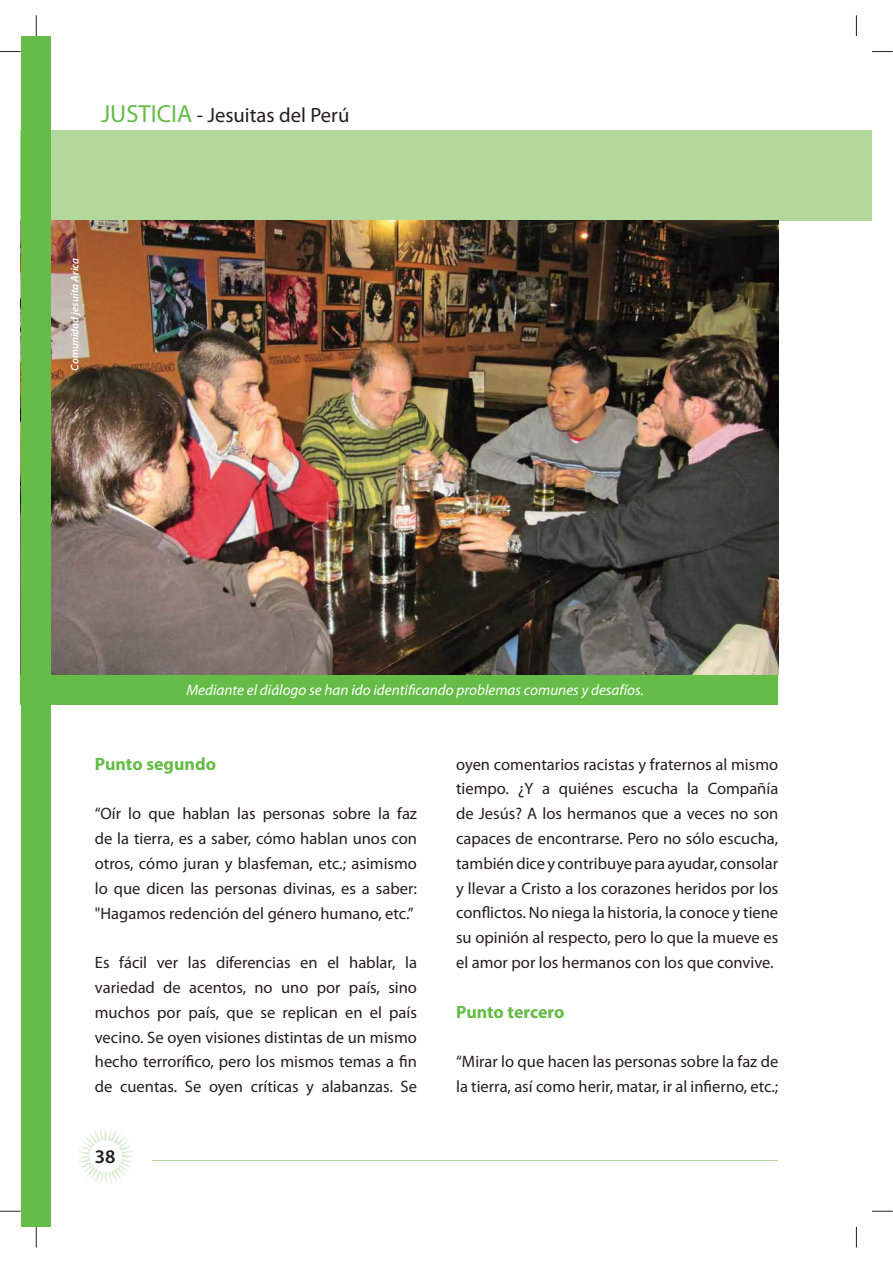
<style>
.page{position:relative;width:893px;height:1263px;background:#fff}
.page>*{position:absolute;margin:0;border:0;box-sizing:border-box;transform-origin:0 0}
.t1{font:20.7px "Myriad Pro";color:#231f20}
.t2{font:600 19.35px "Myriad Pro";color:#231f20}
.t3{font:700 17.85px "Myriad Pro";color:#65bc46}
.t4{font:16.5px/24.8px "Myriad Pro";color:#231f20;text-align:justify}
.t5{font:italic 15.15px "Myriad Pro";color:#fff}
.t6{font:italic 600 10.95px "Myriad Pro";color:#fff}
.s1{font-size:24.75px;color:#65bc46}
</style>
<div class="page">
<hr style="left:152px;top:1160px;width:626px;height:1px;background:#b2d89b">
<svg style="left:78px;top:1128px;width:56px;height:56px"></svg>
<div style="left:21px;top:130px;width:851px;height:90px;background:#b2d89b"></div>
<img style="left:51px;top:220px;width:727px;height:455px">
<div style="left:21px;top:675px;width:757px;height:30px;background:#65bc46"></div>
<div style="left:21px;top:36px;width:30px;height:1191px;background:#65bc46"></div>
<svg style="left:0;top:51px;width:21px;height:1px"></svg>
<svg style="left:872px;top:51px;width:21px;height:1px"></svg>
<svg style="left:0;top:1211px;width:21px;height:1px"></svg>
<svg style="left:872px;top:1211px;width:21px;height:1px"></svg>
<svg style="left:36px;top:15px;width:1px;height:21px"></svg>
<svg style="left:36px;top:1227px;width:1px;height:21px"></svg>
<svg style="left:856px;top:15px;width:1px;height:21px"></svg>
<svg style="left:856px;top:1227px;width:1px;height:21px"></svg>
<p class="t1" style="left:101px;top:107px;width:250px"><span class="s1">JUSTICIA</span> - Jesuitas del Perú</p>
<p class="t6" style="left:71px;top:371px;width:114px;rotate:-90deg">Comunidad jesuita Arica</p>
<p class="t5" style="left:186px;top:684px;width:459px">Mediante el diálogo se han ido identificando problemas comunes y desafíos.</p>
<p class="t3" style="left:95px;top:757px;width:123px">Punto segundo</p>
<p class="t4" style="left:95px;top:803px;width:324px">“Oír lo que hablan las personas sobre la faz de la tierra, es a saber, cómo hablan unos con otros, cómo juran y blasfeman, etc.; asimismo lo que dicen las personas divinas, es a saber: "Hagamos redención del género humano, etc.”</p>
<p class="t4" style="left:95px;top:951px;width:324px">Es fácil ver las diferencias en el hablar, la variedad de acentos, no uno por país, sino muchos por país, que se replican en el país vecino. Se oyen visiones distintas de un mismo hecho terrorífico, pero los mismos temas a fin de cuentas. Se oyen críticas y alabanzas. Se</p>
<p class="t2" style="left:95px;top:1149px;width:22px">38</p>
<p class="t4" style="left:456px;top:753px;width:324px">oyen comentarios racistas y fraternos al mismo tiempo. ¿Y a quiénes escucha la Compañía de Jesús? A los hermanos que a veces no son capaces de encontrarse. Pero no sólo escucha, tambiéndice y contribuyepara ayudar, consolar y llevar a Cristo a los corazones heridos por los conflictos. No niega la historia, la conoce y tiene su opinión al respecto, pero lo que la mueve es el amor por los hermanos con los que convive.</p>
<p class="t3" style="left:456px;top:1005px;width:110px">Punto tercero</p>
<p class="t4" style="left:456px;top:1050px;width:324px">“Mirar lo que hacen las personas sobre la faz de la tierra, así como herir, matar, ir al infierno, etc.;</p>
</div>
